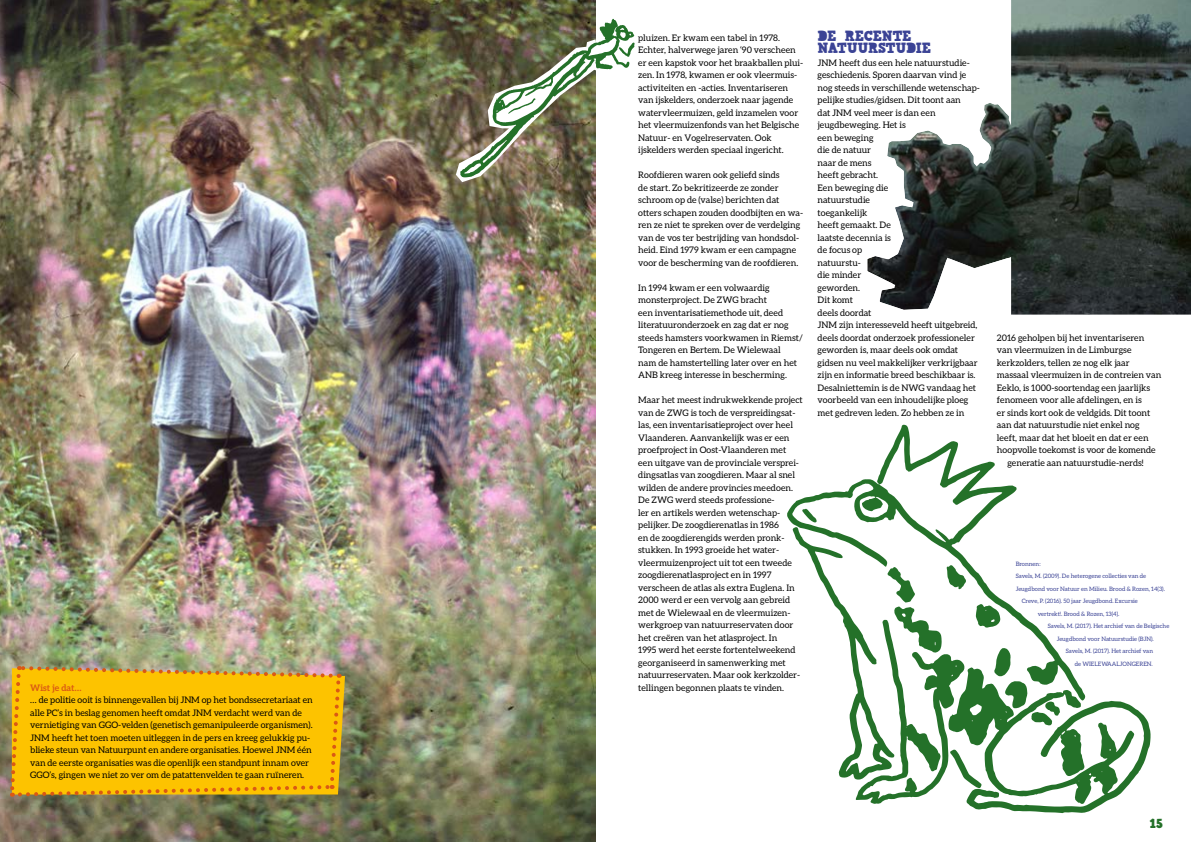
<style>
.page{position:relative;width:1191px;height:842px;background:#fff}
.page>*{position:absolute;margin:0;border:0;box-sizing:border-box;transform-origin:0 0}
.t1{font:26px "jnm 40";letter-spacing:-.015em;color:#3b4395}
.t2{font:13px "HVD Comic Serif Pro";color:#247129}
.t3{font:9px/12.5px "Aleo";color:#000}
.t4{font:700 9px "Aleo";color:#da5914}
.t5{font:6px "Aleo";color:#3b4395}
</style>
<div class="page">
<img style="left:0;top:0;width:595px;height:842px">
<img style="left:456px;top:19px;width:178px;height:163px">
<svg style="left:787px;top:425px;width:230px;height:98px"></svg>
<svg style="left:792px;top:509px;width:358px;height:304px"></svg>
<svg style="left:867px;top:0;width:324px;height:315px"></svg>
<svg style="left:8px;top:664px;width:335px;height:134px;background:#f2bb0b"></svg>
<p class="t4" style="left:30px;top:682px;width:53px">Wist je dat…</p>
<p class="t3" style="left:30px;top:694px;width:284px">… de politie ooit is binnengevallen bij JNM op het bondssecretariaat en alle PC’s in beslag genomen heeft omdat JNM verdacht werd van de vernietiging van GGO-velden (genetisch gemanipuleerde organismen).<br>JNM heeft het toen moeten uitleggen in de pers en kreeg gelukkig pu&shy;blieke steun van Natuurpunt en andere organisaties. Hoewel JNM één van de eerste organisaties was die openlijk een standpunt innam over GGO’s, gingen we niet zo ver om de patattenvelden te gaan ruïneren.</p>
<p class="t3" style="left:638px;top:31px;width:166px">pluizen. Er kwam een tabel in 1978.<br>Echter, halverwege jaren ‘90 verscheen er een kapstok voor het braakballen plui&shy;zen. In 1978, kwamen er ook vleermuis&shy;activiteiten en -acties. Inventariseren van ijskelders, onderzoek naar jagende watervleermuizen, geld inzamelen voor het vleermuizenfonds van het Belgische Natuur- en Vogelreservaten. Ook ijskelders werden speciaal ingericht.</p>
<p class="t3" style="left:638px;top:169px;width:166px">Roofdieren waren ook geliefd sinds<br>de start. Zo bekritizeerde ze zonder schroom op de (valse) berichten dat otters schapen zouden doodbijten en wa&shy;ren ze niet te spreken over de verdelging van de vos ter bestrijding van hondsdol&shy;heid. Eind 1979 kwam er een campagne voor de bescherming van de roofdieren.</p>
<p class="t3" style="left:638px;top:281px;width:166px">In 1994 kwam er een volwaardig monsterproject. De ZWG bracht<br>een inventarisatiemethode uit, deed literatuuronderzoek en zag dat er nog steeds hamsters voorkwamen in Riemst/ Tongeren en Bertem. De Wielewaal<br>nam de hamstertelling later over en het ANB kreeg interesse in bescherming.</p>
<p class="t3" style="left:638px;top:394px;width:166px">Maar het meest indrukwekkende project van de ZWG is toch de verspreidingsat&shy;las, een inventarisatieproject over heel Vlaanderen. Aanvankelijk was er een proefproject in Oost-Vlaanderen met een uitgave van de provinciale versprei&shy;dingsatlas van zoogdieren. Maar al snel wilden de andere provincies meedoen.<br>De ZWG werd steeds professione-<br>ler en artikels werden wetenschap&shy;pelijker. De zoogdierenatlas in 1986<br>en de zoogdierengids werden pronk&shy;stukken. In 1993 groeide het water&shy;vleermuizenproject uit tot een tweede zoogdierenatlasproject en in 1997 verscheen de atlas als extra Euglena. In 2000 werd er een vervolg aan gebreid met de Wielewaal en de vleermuizen&shy;werkgroep van natuurreservaten door het creëren van het atlasproject. In<br>1995 werd het eerste fortentelweekend georganiseerd in samenwerking met natuurreservaten. Maar ook kerkzolder&shy;tellingen begonnen plaats te vinden.</p>
<h1 class="t1" style="left:817px;top:17px;width:96px">DE RECENTE</h1>
<h1 class="t1" style="left:817px;top:29px;width:115px">NATUURSTUDIE</h1>
<p class="t3" style="left:817px;top:56px;width:164px">JNM heeft dus een hele natuurstudie&shy;geschiedenis. Sporen daarvan vind je nog steeds in verschillende wetenschap&shy;pelijke studies/gidsen. Dit toont aan<br>dat JNM veel meer is dan een jeugdbeweging. Het is<br>een beweging<br>die de natuur<br>naar de mens<br>heeft gebracht.<br>Een beweging die<br>natuurstudie<br>toegankelijk<br>heeft gemaakt. De<br>laatste decennia is<br>de focus op<br>natuurstu-<br>die minder<br>geworden.<br>Dit komt<br>deels doordat<br>JNM zijn interesseveld heeft uitgebreid, deels doordat onderzoek professioneler geworden is, maar deels ook omdat gidsen nu veel makkelijker verkrijgbaar zijn en informatie breed beschikbaar is.<br>Desalniettemin is de NWG vandaag het voorbeeld van een inhoudelijke ploeg met gedreven leden. Zo hebben ze in</p>
<p class="t3" style="left:997px;top:331px;width:149px">2016 geholpen bij het inventariseren</p>
<p class="t3" style="left:997px;top:344px;width:136px">van vleermuizen in de Limburgse</p>
<p class="t3" style="left:997px;top:356px;width:134px">kerkzolders, tellen ze nog elk jaar</p>
<p class="t3" style="left:997px;top:369px;width:166px">massaal vleermuizen in de contreien van</p>
<p class="t3" style="left:997px;top:381px;width:155px">Eeklo, is 1000-soortendag een jaarlijks</p>
<p class="t3" style="left:997px;top:394px;width:146px">fenomeen voor alle afdelingen, en is</p>
<p class="t3" style="left:997px;top:406px;width:155px">er sinds kort ook de veldgids. Dit toont</p>
<p class="t3" style="left:997px;top:419px;width:144px">aan dat natuurstudie niet enkel nog</p>
<p class="t3" style="left:997px;top:431px;width:153px">leeft, maar dat het bloeit en dat er een</p>
<p class="t3" style="left:997px;top:444px;width:160px">hoopvolle toekomst is voor de komende</p>
<p class="t3" style="left:1007px;top:456px;width:138px">generatie aan natuurstudie-nerds!</p>
<p class="t5" style="left:1015px;top:560px;width:26px">Bronnen:</p>
<p class="t5" style="left:1015px;top:573px;width:132px">Savels, M. (2009). De heterogene collecties van de</p>
<p class="t5" style="left:1015px;top:585px;width:151px">Jeugdbond voor Natuur en Milieu. Brood &amp; Rozen, 14(3).</p>
<p class="t5" style="left:1021px;top:598px;width:118px">Creve, P. (2016). 50 jaar Jeugdbond. Excursie</p>
<p class="t5" style="left:1037px;top:610px;width:83px">vertrekt!. Brood &amp; Rozen, 13(4).</p>
<p class="t5" style="left:1047px;top:623px;width:123px">Savels, M. (2017). Het archief van de Belgische</p>
<p class="t5" style="left:1056px;top:635px;width:98px">Jeugdbond voor Natuurstudie (BJN).</p>
<p class="t5" style="left:1065px;top:648px;width:89px">Savels, M. (2017). Het archief van</p>
<p class="t5" style="left:1074px;top:660px;width:80px">de WIELEWAALJONGEREN.</p>
<h2 class="t2" style="left:1149px;top:813px;width:15px">15</h2>
</div>
